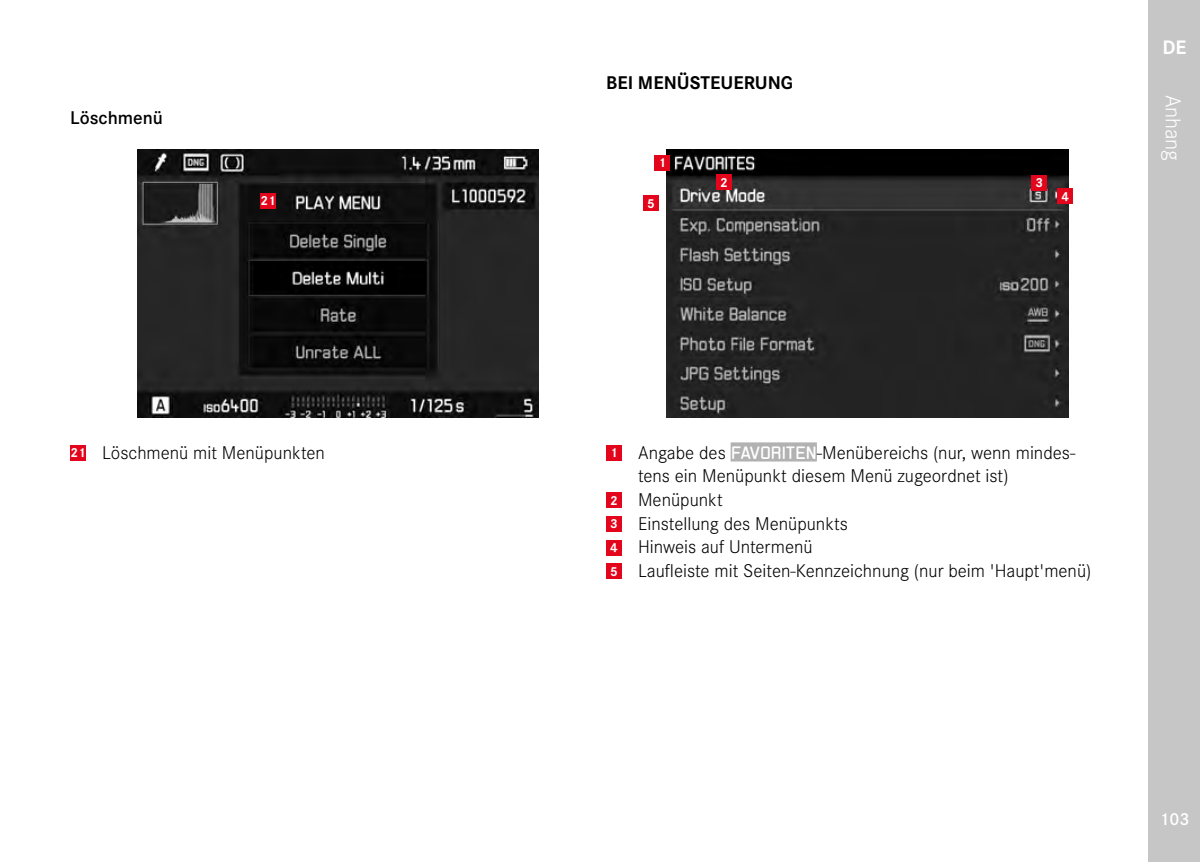
<style>
.page{position:relative;width:1200px;height:862px;background:#fff}
.page>*{position:absolute;margin:0;border:0;box-sizing:border-box;transform-origin:0 0}
.Footnote{font:300 22.5px "Corporate S";color:#fff}
.t1{font:700 20.25px "Corporate S";color:#fff}
.Numbered_List_ff{font:300 19.12px/23.6px "Corporate S";color:#000}
.Heading_02{font:700 19.12px "Corporate S";color:#000}
.Note_Heading{font:600 19.12px "Corporate S";color:#000}
.t2{font:600 18px "Corporate S";color:#fff}
.Body_Text{font:700 13.5px "Corporate S";color:#fff}
.s1{font-family:"LG1050";font-weight:400;font-size:15.75px;color:#b3b2b2}
</style>
<div class="page">
<div style="left:1148px;top:0;width:51px;height:861px;background:#c6c6c6"></div>
<img style="left:137px;top:149px;width:401px;height:268px">
<div style="left:260px;top:193px;width:16px;height:16px;background:#e3051b"></div>
<img style="left:666px;top:149px;width:401px;height:268px">
<div style="left:1030px;top:175px;width:16px;height:16px;background:#e3051b"></div>
<div style="left:1057px;top:188px;width:16px;height:16px;background:#e3051b"></div>
<div style="left:643px;top:195px;width:16px;height:16px;background:#e3051b"></div>
<div style="left:715px;top:174px;width:16px;height:16px;background:#e3051b"></div>
<div style="left:654px;top:154px;width:16px;height:16px;background:#e3051b"></div>
<div style="left:70px;top:445px;width:16px;height:15px;background:#e3051b"></div>
<div style="left:730px;top:442px;width:86px;height:19px;background:#b3b2b2"></div>
<div style="left:606px;top:445px;width:16px;height:15px;background:#e3051b"></div>
<div style="left:606px;top:492px;width:16px;height:16px;background:#e3051b"></div>
<div style="left:606px;top:515px;width:16px;height:16px;background:#e3051b"></div>
<div style="left:606px;top:539px;width:16px;height:16px;background:#e3051b"></div>
<div style="left:606px;top:563px;width:16px;height:16px;background:#e3051b"></div>
<p class="Note_Heading" style="left:70px;top:103px;width:94px">Löschmenü</p>
<p class="Body_Text" style="left:260px;top:190px;width:17px">21</p>
<p class="Heading_02" style="left:606px;top:68px;width:188px">BEI MENÜSTEUERUNG</p>
<p class="Body_Text" style="left:658px;top:152px;width:9px">1</p>
<p class="Body_Text" style="left:647px;top:192px;width:9px">5</p>
<p class="Body_Text" style="left:719px;top:171px;width:9px">2</p>
<p class="Body_Text" style="left:1035px;top:172px;width:9px">3</p>
<p class="Body_Text" style="left:1061px;top:185px;width:9px">4</p>
<p class="t1" style="left:1161px;top:32px;width:25px">DE</p>
<p class="Footnote" style="left:1188px;top:94px;width:68px;rotate:90deg">Anhang</p>
<p class="Body_Text" style="left:70px;top:442px;width:17px">21</p>
<p class="Numbered_List_ff" style="left:102px;top:439px;width:224px">Löschmenü mit Menüpunkten</p>
<p class="Body_Text" style="left:610px;top:442px;width:9px">1</p>
<p class="Numbered_List_ff" style="left:638px;top:439px;width:438px">Angabe des <span class="s1">FAVORITEN</span>-Menübereichs (nur, wenn mindes&shy;tens ein Menüpunkt diesem Menü zugeordnet ist)</p>
<p class="Body_Text" style="left:610px;top:489px;width:9px">2</p>
<p class="Numbered_List_ff" style="left:638px;top:486px;width:86px">Menüpunkt</p>
<p class="Body_Text" style="left:610px;top:513px;width:9px">3</p>
<p class="Numbered_List_ff" style="left:638px;top:510px;width:211px">Einstellung des Menüpunkts</p>
<p class="Body_Text" style="left:610px;top:536px;width:9px">4</p>
<p class="Numbered_List_ff" style="left:638px;top:533px;width:176px">Hinweis auf Untermenü</p>
<p class="Body_Text" style="left:610px;top:560px;width:9px">5</p>
<p class="Numbered_List_ff" style="left:638px;top:557px;width:454px">Laufleiste mit Seiten-Kennzeichnung (nur beim 'Haupt'menü)</p>
<p class="t2" style="left:1159px;top:805px;width:31px">103</p>
</div>
